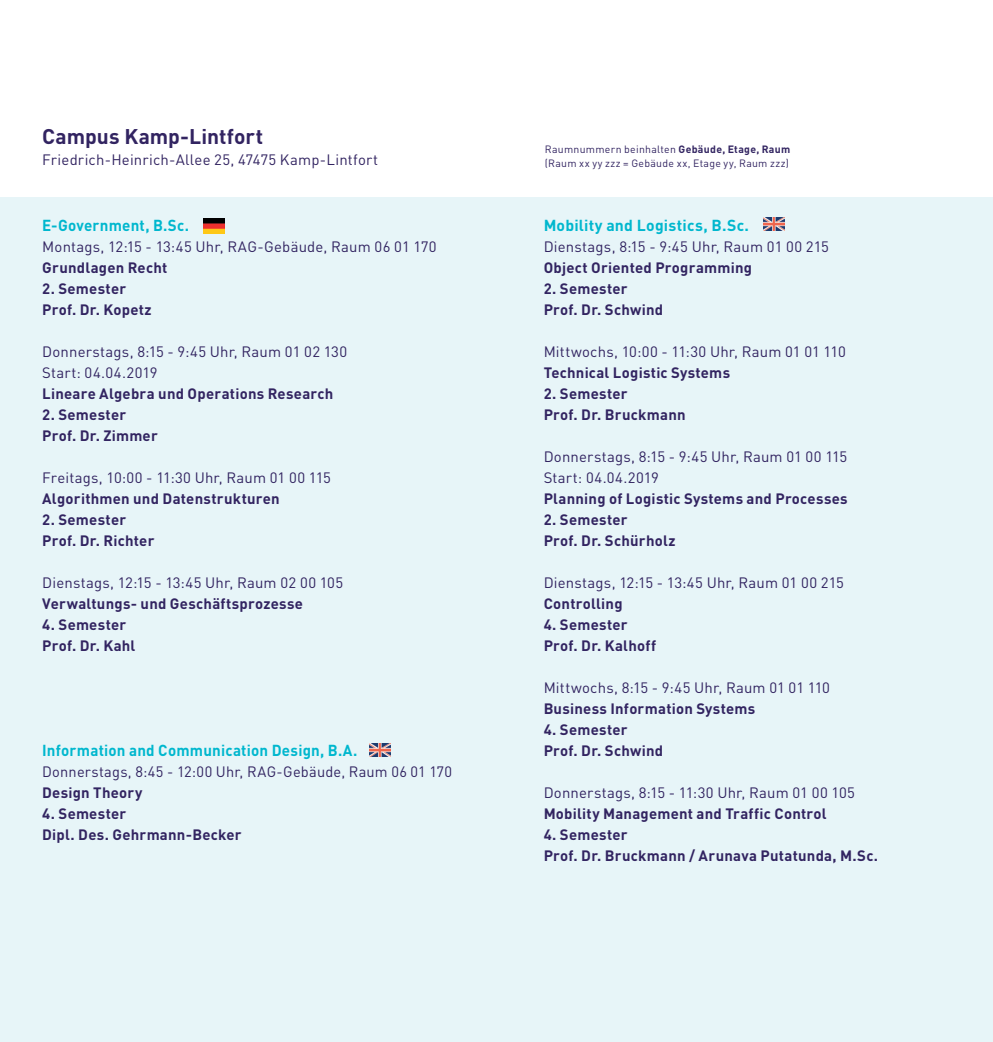
<style>
.page{position:relative;width:993px;height:1042px;background:#fff}
.page>*{position:absolute;margin:0;border:0;box-sizing:border-box;transform-origin:0 0}
.HRW_Headlines_M2{font:700 21px "DINOT";color:#322461}
.t1{font:700 15.75px "DINOT";letter-spacing:.01em;color:#00b7ce;scale:.96 1}
.t2{font:700 15.75px "DINOT";letter-spacing:.01em;color:#00b7ce}
.t3{font:700 14.88px/21px "DINOT";letter-spacing:.015em;color:#322461}
.t4{font:14.88px/21px "DINOT";letter-spacing:.015em;color:#322461}
.t5{font:10.5px "DINOT";letter-spacing:.025em;color:#322461}
.s1{font-weight:700}
</style>
<div class="page">
<div style="left:0;top:197px;width:992px;height:845px;background:#e7f5f8"></div>
<img style="left:763px;top:218px;width:21px;height:13px">
<img style="left:369px;top:743px;width:22px;height:13px">
<img style="left:203px;top:219px;width:21px;height:14px">
<p class="HRW_Headlines_M2" style="left:42px;top:123px;width:222px">Campus Kamp-Lintfort</p>
<p class="t4" style="left:42px;top:149px;width:337px">Friedrich-Heinrich-Allee 25, 47475 Kamp-Lintfort</p>
<p class="t1" style="left:42px;top:215px;width:154px">E-Government, B.Sc.</p>
<p class="t4" style="left:42px;top:236px;width:396px">Montags, 12:15 - 13:45 Uhr, RAG-Gebäude, Raum 06 01 170</p>
<p class="t3" style="left:42px;top:257px;width:127px">Grundlagen Recht</p>
<p class="t3" style="left:42px;top:278px;width:85px">2. Semester</p>
<p class="t3" style="left:42px;top:299px;width:111px">Prof. Dr. Kopetz</p>
<p class="t4" style="left:42px;top:341px;width:306px">Donnerstags, 8:15 - 9:45 Uhr, Raum 01 02 130<br>Start: 04.04.2019</p>
<p class="t3" style="left:42px;top:383px;width:292px">Lineare Algebra und Operations Research</p>
<p class="t3" style="left:42px;top:404px;width:85px">2. Semester</p>
<p class="t3" style="left:42px;top:425px;width:117px">Prof. Dr. Zimmer</p>
<p class="t4" style="left:42px;top:467px;width:290px">Freitags, 10:00 - 11:30 Uhr, Raum 01 00 115</p>
<p class="t3" style="left:42px;top:488px;width:239px">Algorithmen und Datenstrukturen</p>
<p class="t3" style="left:42px;top:509px;width:85px">2. Semester</p>
<p class="t3" style="left:42px;top:530px;width:114px">Prof. Dr. Richter</p>
<p class="t4" style="left:42px;top:572px;width:302px">Dienstags, 12:15 - 13:45 Uhr, Raum 02 00 105</p>
<p class="t3" style="left:42px;top:593px;width:262px">Verwaltungs- und Geschäftsprozesse</p>
<p class="t3" style="left:42px;top:614px;width:85px">4. Semester</p>
<p class="t3" style="left:42px;top:635px;width:95px">Prof. Dr. Kahl</p>
<p class="t1" style="left:42px;top:740px;width:330px">Information and Communication Design, B.A.</p>
<p class="t4" style="left:42px;top:761px;width:411px">Donnerstags, 8:45 - 12:00 Uhr, RAG-Gebäude, Raum 06 01 170</p>
<p class="t3" style="left:42px;top:782px;width:102px">Design Theory</p>
<p class="t3" style="left:42px;top:803px;width:201px">4. Semester<br>Dipl. Des. Gehrmann-Becker</p>
<p class="t5" style="left:544px;top:142px;width:247px">Raumnummern beinhalten <span class="s1">Gebäude, Etage, Raum</span></p>
<p class="t5" style="left:544px;top:156px;width:245px">(Raum xx yy zzz = Gebäude xx, Etage yy, Raum zzz)</p>
<p class="t2" style="left:543px;top:215px;width:207px">Mobility and Logistics, B.Sc.</p>
<p class="t4" style="left:543px;top:236px;width:286px">Dienstags, 8:15 - 9:45 Uhr, Raum 01 00 215</p>
<p class="t3" style="left:543px;top:257px;width:210px">Object Oriented Programming</p>
<p class="t3" style="left:543px;top:278px;width:85px">2. Semester</p>
<p class="t3" style="left:543px;top:299px;width:121px">Prof. Dr. Schwind</p>
<p class="t4" style="left:543px;top:341px;width:303px">Mittwochs, 10:00 - 11:30 Uhr, Raum 01 01 110<br><span class="s1">Technical Logistic Systems</span></p>
<p class="t3" style="left:543px;top:383px;width:85px">2. Semester</p>
<p class="t3" style="left:543px;top:404px;width:143px">Prof. Dr. Bruckmann</p>
<p class="t4" style="left:543px;top:446px;width:305px">Donnerstags, 8:15 - 9:45 Uhr, Raum 01 00 115<br>Start: 04.04.2019</p>
<p class="t3" style="left:543px;top:488px;width:305px">Planning of Logistic Systems and Processes</p>
<p class="t3" style="left:543px;top:509px;width:85px">2. Semester</p>
<p class="t3" style="left:543px;top:530px;width:133px">Prof. Dr. Schürholz</p>
<p class="t4" style="left:543px;top:572px;width:301px">Dienstags, 12:15 - 13:45 Uhr, Raum 01 00 215</p>
<p class="t3" style="left:543px;top:593px;width:80px">Controlling</p>
<p class="t3" style="left:543px;top:614px;width:85px">4. Semester</p>
<p class="t3" style="left:543px;top:635px;width:114px">Prof. Dr. Kalhoff</p>
<p class="t4" style="left:543px;top:677px;width:288px">Mittwochs, 8:15 - 9:45 Uhr, Raum 01 01 110</p>
<p class="t3" style="left:543px;top:698px;width:213px">Business Information Systems</p>
<p class="t3" style="left:543px;top:719px;width:85px">4. Semester</p>
<p class="t3" style="left:543px;top:740px;width:121px">Prof. Dr. Schwind</p>
<p class="t4" style="left:543px;top:782px;width:313px">Donnerstags, 8:15 - 11:30 Uhr, Raum 01 00 105</p>
<p class="t3" style="left:543px;top:803px;width:284px">Mobility Management and Traffic Control</p>
<p class="t3" style="left:543px;top:824px;width:85px">4. Semester</p>
<p class="t3" style="left:543px;top:845px;width:336px">Prof. Dr. Bruckmann / Arunava Putatunda, M.Sc.</p>
</div>
